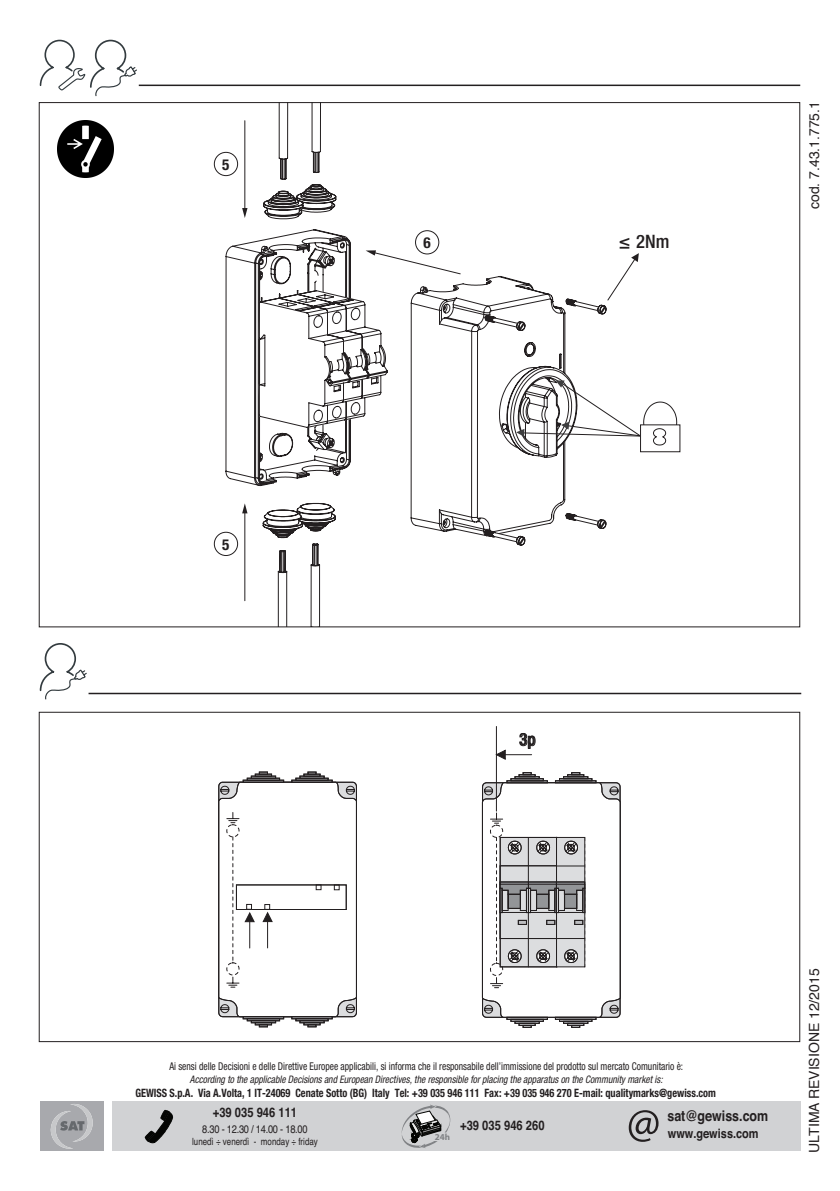
<style>
.page{position:relative;width:840px;height:1191px;background:#fff}
.page>*{position:absolute;margin:0;border:0;box-sizing:border-box;transform-origin:0 0}
.t1{font:500 condensed 18.6px "Helvetica Neue LT Pro";color:#231f20}
.t2{font:500 condensed 17px "Helvetica Neue LT Pro";color:#231f20}
.t3{font:700 condensed 15.2px "Helvetica Neue LT Pro";color:#231f20}
.t4{font:700 14.6px "Helvetica";color:#231f20;scale:.85 1}
.t5{font:14px "Helvetica";color:#231f20}
.t6{font:700 13.2px "Helvetica";color:#231f20;scale:.85 1}
.t7{font:700 12.8px "Helvetica";color:#231f20;scale:.85 1}
.t8{font:700 condensed 11.6px "Helvetica Neue LT Pro";color:#231f20;scale:.89 1}
.t9{font:11px "Helvetica";letter-spacing:-.03em;color:#231f20;scale:.85 1}
.t10{font:condensed 10.8px "Helvetica Neue LT Pro";color:#231f20;scale:.89 1}
.t11{font:italic condensed 10.4px "Helvetica Neue LT Pro";color:#231f20;scale:.92 1}
.t12{font:10px "Helvetica";color:#231f20;scale:.8 1}
.t13{font:700 9px "Myriad Pro";color:#808285}
</style>
<div class="page">
<div style="left:112px;top:1101px;width:687px;height:50px;background:#d1d2d4"></div>
<div style="left:40px;top:1101px;width:63px;height:50px;background:#a8a9ad"></div>
<svg style="left:144px;top:1109px;width:29px;height:34px"></svg>
<svg style="left:401px;top:1104px;width:49px;height:44px"></svg>
<svg style="left:628px;top:1110px;width:30px;height:31px"></svg>
<svg style="left:51px;top:1104px;width:42px;height:44px"></svg>
<hr style="left:88px;top:692px;width:712px;height:2px;background:#231f20">
<svg style="left:40px;top:643px;width:47px;height:56px"></svg>
<div style="left:291px;top:1016px;width:41px;height:3px;border:1px solid #231f20"></div>
<div style="left:295px;top:1018px;width:33px;height:3px;border:1px solid #231f20"></div>
<div style="left:299px;top:1020px;width:25px;height:3px;border:1px solid #231f20"></div>
<div style="left:303px;top:1022px;width:17px;height:3px;border:1px solid #231f20"></div>
<svg style="left:307px;top:1024px;width:9px;height:3px"></svg>
<div style="left:243px;top:1016px;width:41px;height:3px;border:1px solid #231f20"></div>
<div style="left:247px;top:1018px;width:33px;height:3px;border:1px solid #231f20"></div>
<div style="left:251px;top:1020px;width:25px;height:3px;border:1px solid #231f20"></div>
<div style="left:255px;top:1022px;width:17px;height:3px;border:1px solid #231f20"></div>
<svg style="left:259px;top:1024px;width:9px;height:3px"></svg>
<svg style="left:218px;top:771px;width:139px;height:246px"></svg>
<hr style="left:495px;top:726px;width:1px;height:85px;background:#231f20">
<svg style="left:495px;top:733px;width:40px;height:27px"></svg>
<svg style="left:481px;top:772px;width:139px;height:255px"></svg>
<hr style="left:139px;top:85px;width:660px;height:1px;background:#231f20">
<svg style="left:565px;top:253px;width:73px;height:79px"></svg>
<svg style="left:565px;top:380px;width:115px;height:72px"></svg>
<svg style="left:213px;top:151px;width:352px;height:383px"></svg>
<svg style="left:484px;top:512px;width:122px;height:34px"></svg>
<div style="left:214px;top:152px;width:23px;height:24px;background:#fff;border-radius:50%"></div>
<div style="left:214px;top:152px;width:24px;height:24px;border:1px solid #231f20;border-radius:50%"></div>
<div style="left:214px;top:532px;width:23px;height:23px;background:#fff;border-radius:50%"></div>
<div style="left:214px;top:532px;width:24px;height:24px;border:1px solid #231f20;border-radius:50%"></div>
<svg style="left:225px;top:104px;width:236px;height:521px"></svg>
<div style="left:415px;top:231px;width:23px;height:23px;background:#fff;border-radius:50%"></div>
<div style="left:415px;top:230px;width:24px;height:24px;border:1px solid #231f20;border-radius:50%"></div>
<svg style="left:40px;top:40px;width:97px;height:56px"></svg>
<img style="left:57px;top:121px;width:57px;height:56px">
<p class="t3" style="left:222px;top:156px;width:9px">5</p>
<p class="t3" style="left:423px;top:234px;width:9px">6</p>
<p class="t1" style="left:618px;top:230px;width:52px">≤ 2Nm</p>
<p class="t5" style="left:803px;top:209px;width:110px;rotate:-90deg">cod. 7.43.1.775.1</p>
<p class="t3" style="left:222px;top:535px;width:9px">5</p>
<p class="t2" style="left:519px;top:729px;width:18px">3p</p>
<p class="t10" style="left:169px;top:1060px;width:578px">Ai sensi delle Decisioni e delle Direttive Europee applicabili, si informa che il responsabile dell’immissione del prodotto sul mercato Comunitario è:</p>
<p class="t11" style="left:190px;top:1073px;width:515px">According to the applicable Decisions and European Directives, the responsible for placing the apparatus on the Community market is:</p>
<p class="t8" style="left:135px;top:1085px;width:653px">GEWISS S.p.A. Via A.Volta, 1 IT-24069 Cenate Sotto (BG) Italy Tel: +39 035 946 111 Fax: +39 035 946 270 E-mail: qualitymarks@gewiss.com</p>
<p class="t6" style="left:213px;top:1101px;width:101px">+39 035 946 111</p>
<p class="t9" style="left:202px;top:1120px;width:126px">8.30 - 12.30 / 14.00 - 18.00</p>
<p class="t12" style="left:192px;top:1133px;width:158px">lunedì ÷ venerdì - monday ÷ friday</p>
<p class="t4" style="left:667px;top:1104px;width:120px">sat@gewiss.com</p>
<p class="t6" style="left:460px;top:1114px;width:101px">+39 035 946 260</p>
<p class="t13" style="left:434px;top:1131px;width:17px">24h</p>
<p class="t7" style="left:667px;top:1122px;width:108px">www.gewiss.com</p>
<p class="t5" style="left:803px;top:1152px;width:186px;rotate:-90deg">ULTIMA REVISIONE 12/2015</p>
</div>
